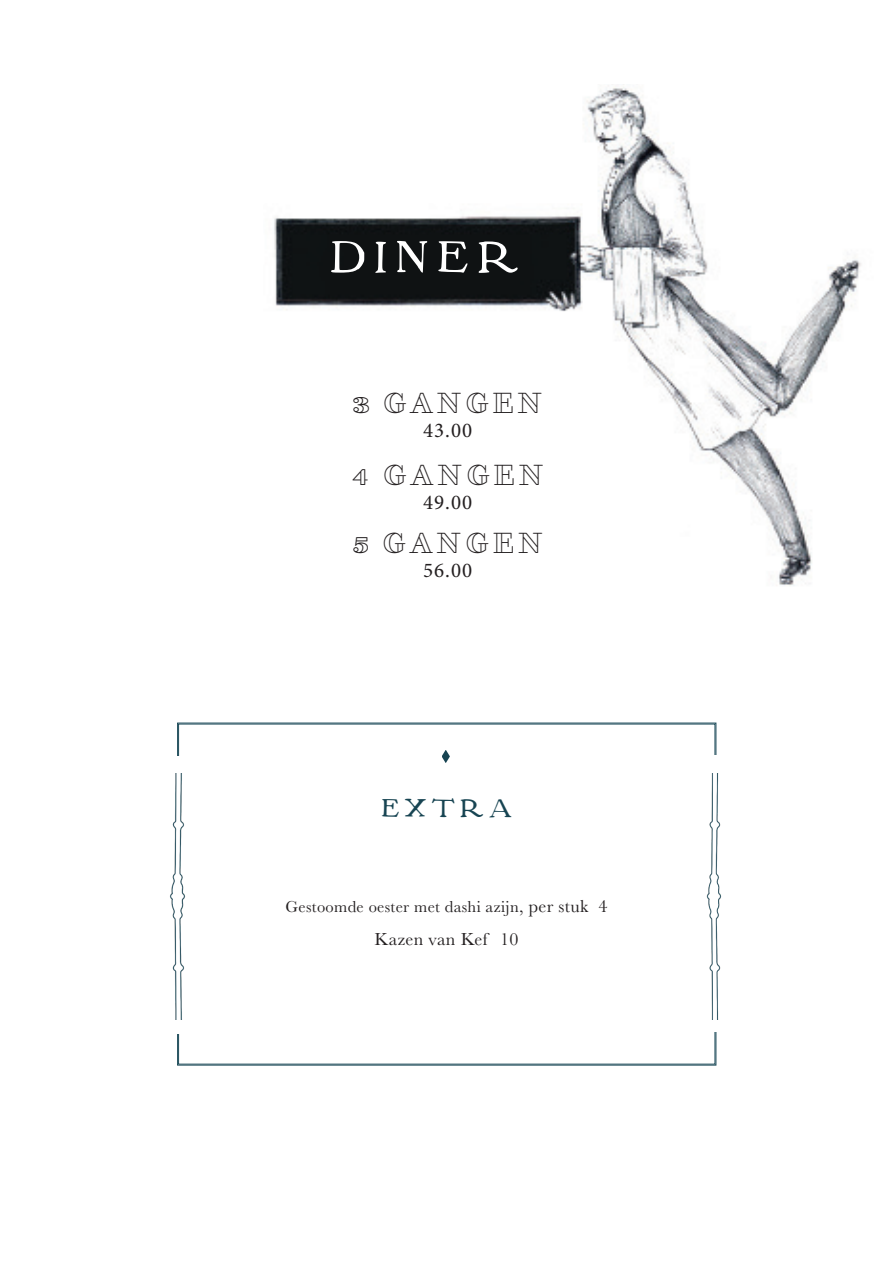
<style>
.page{position:relative;width:893px;height:1263px;background:#fff}
.page>*{position:absolute;margin:0;border:0;box-sizing:border-box;transform-origin:0 0}
.t1{font:52.5px "Calligraphr";letter-spacing:.1em;color:#fff}
.t2{font:30px "Calligraphr";letter-spacing:.1em;color:#174452}
.t3{font:28.5px "Fakedes Outline";letter-spacing:.1em;color:#231f20}
.t4{font:21px "Minion Pro";letter-spacing:.05em;color:#231f20}
.t5{font:18px "Baskerville";letter-spacing:.02em;color:#231f20}
.t6{font:16.5px "Baskerville";letter-spacing:.02em;color:#231f20}
.s1{font-size:18px}
</style>
<div class="page">
<img style="left:274px;top:84px;width:587px;height:502px">
<svg style="left:177px;top:723px;width:539px;height:342px"></svg>
<div style="left:667px;top:755px;width:93px;height:277px;background:#fff"></div>
<div style="left:135px;top:756px;width:101px;height:277px;background:#fff"></div>
<img style="left:706px;top:774px;width:16px;height:246px">
<img style="left:170px;top:774px;width:15px;height:246px">
<svg style="left:435px;top:740px;width:22px;height:34px"></svg>
<p class="t1" style="left:328px;top:239px;width:194px">DINER</p>
<p class="t3" style="left:352px;top:383px;width:192px">3 GANGEN</p>
<p class="t4" style="left:423px;top:416px;width:51px">43.00</p>
<p class="t3" style="left:351px;top:455px;width:195px">4 GANGEN</p>
<p class="t4" style="left:423px;top:488px;width:51px">49.00</p>
<p class="t3" style="left:352px;top:522px;width:193px">5 GANGEN</p>
<p class="t4" style="left:423px;top:556px;width:51px">56.00</p>
<p class="t2" style="left:380px;top:798px;width:134px">EXTRA</p>
<p class="t6" style="left:285px;top:896px;width:324px">Gestoomde oester met dashi azijn<span class="s1">, per stuk 4</span></p>
<p class="t5" style="left:374px;top:928px;width:146px">Kazen van Kef 10</p>
</div>
